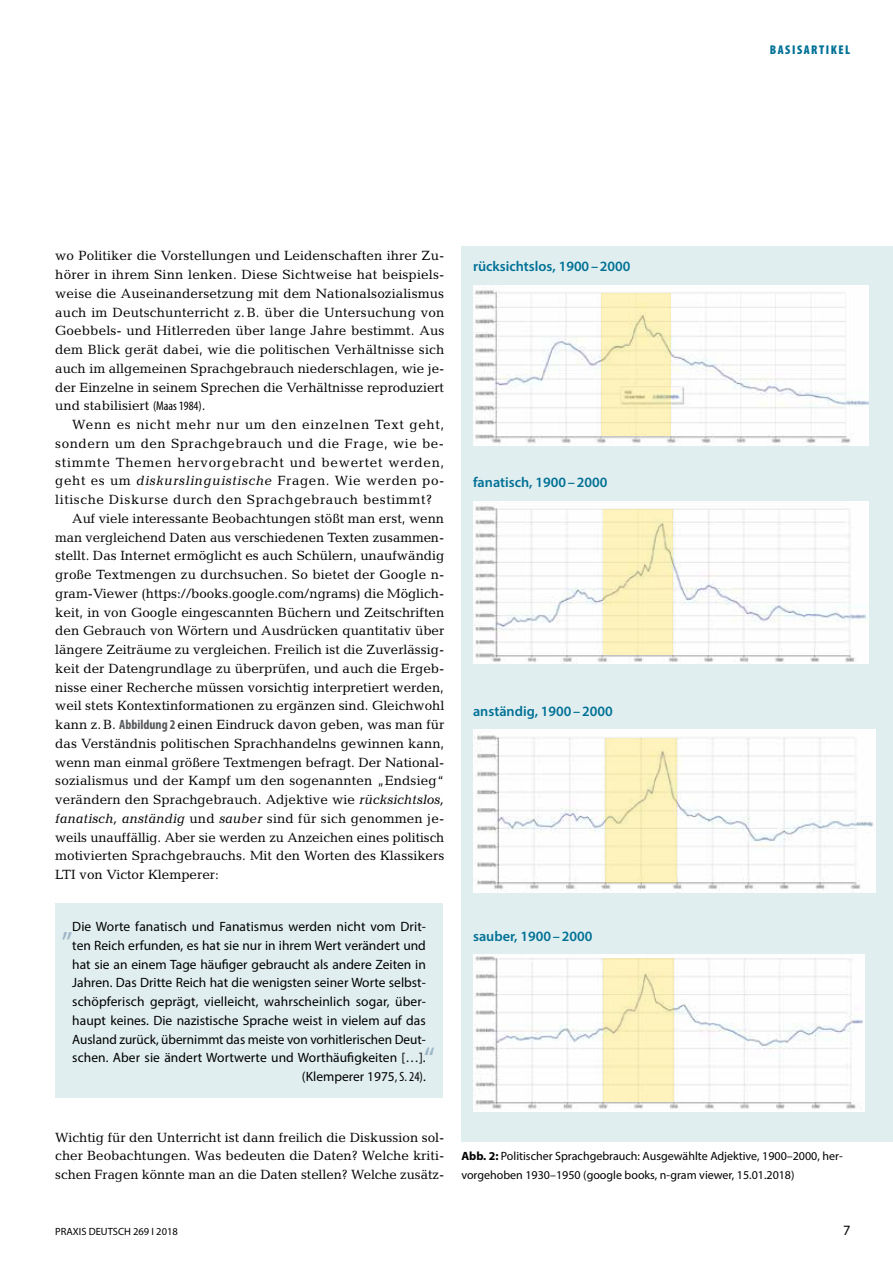
<style>
.page{position:relative;width:893px;height:1263px;background:#fff}
.page>*{position:absolute;margin:0;border:0;box-sizing:border-box;transform-origin:0 0}
.t1{font:31.5px "Myriad Pro";color:#b1c4d5}
.t2{font:600 14.25px "Myriad Pro";color:#007196}
.t3{font:14.25px "Myriad Pro";color:#000}
.t4{font:13.5px/18.8px "Candida Std";color:#000;text-align:justify}
.t5{font:13.5px/18.8px "Myriad Pro";color:#000;text-align:right}
.t6{font:13.5px "Candida Std";letter-spacing:.04em;color:#000}
.t7{font:italic 13.5px "Candida Std";letter-spacing:.01em;color:#000}
.t8{font:13.5px "Candida Std";letter-spacing:.05em;color:#000}
.t9{font:13.5px "Candida Std";letter-spacing:.045em;color:#000}
.t10{font:900 condensed 12.75px "Myriad Pro";letter-spacing:.12em;color:#007196}
.t11{font:12px/18.8px "Myriad Pro";color:#000}
.t12{font:10.5px "Myriad Pro";color:#000}
.s1{font-family:"Myriad Pro";font-stretch:condensed;font-size:12.75px}
.s2{font-style:italic}
.s3{font-family:"Myriad Pro";font-weight:700;font-stretch:condensed;color:#58595b}
.s4{font-style:normal}
.s5{font-stretch:condensed}
.s6{font-weight:700}
</style>
<div class="page">
<div style="left:55px;top:904px;width:388px;height:194px;background:#e1eeef"></div>
<div style="left:461px;top:247px;width:432px;height:895px;background:#e1eeef"></div>
<img style="left:474px;top:285px;width:395px;height:160px">
<img style="left:474px;top:502px;width:395px;height:161px">
<img style="left:474px;top:730px;width:401px;height:163px">
<img style="left:474px;top:954px;width:390px;height:157px">
<svg style="left:601px;top:293px;width:70px;height:142px;background:#f9eeb8"></svg>
<svg style="left:603px;top:509px;width:70px;height:146px;background:#faefb9"></svg>
<svg style="left:606px;top:738px;width:71px;height:144px;background:#faefb9"></svg>
<div style="left:603px;top:958px;width:71px;height:144px;background:#fef3bc"></div>
<p class="t4" style="left:55px;top:246px;width:391px">wo Politiker die Vorstellungen und Leidenschaften ihrer Zu&shy;hörer in ihrem Sinn lenken. Diese Sichtweise hat beispiels&shy;weise die Auseinandersetzung mit dem Nationalsozialismus auch im Deutschunterricht z.B. über die Untersuchung von Goebbels- und Hitlerreden über lange Jahre bestimmt. Aus dem Blick gerät dabei, wie die politischen Verhältnisse sich auch im allgemeinen Sprachgebrauch niederschlagen, wie je&shy;der Einzelne in seinem Sprechen die Verhältnisse reproduziert und stabilisiert <span class="s1">(Maas 1984)</span>.</p>
<p class="t9" style="left:72px;top:417px;width:374px">Wenn es nicht mehr nur um den einzelnen Text geht,</p>
<p class="t6" style="left:55px;top:435px;width:390px">sondern um den Sprachgebrauch und die Frage, wie be-</p>
<p class="t8" style="left:55px;top:454px;width:391px">stimmte Themen hervorgebracht und bewertet werden,</p>
<p class="t6" style="left:55px;top:473px;width:391px">geht es um <span class="s2">diskurslinguistische</span> Fragen. Wie werden po-</p>
<p class="t6" style="left:55px;top:492px;width:378px">litische Diskurse durch den Sprachgebrauch bestimmt?</p>
<p class="t4" style="left:72px;top:509px;width:373px">Auf viele interessante Beobachtungen stößt man erst, wenn</p>
<p class="t4" style="left:55px;top:528px;width:391px">man vergleichend Daten aus verschiedenen Texten zusammen-</p>
<p class="t4" style="left:55px;top:546px;width:391px">stellt. Das Internet ermöglicht es auch Schülern, unaufwändig</p>
<p class="t4" style="left:55px;top:565px;width:391px">große Textmengen zu durchsuchen. So bietet der Google n-</p>
<p class="t4" style="left:55px;top:584px;width:391px">gram-Viewer (https://books.google.com/ngrams) die Möglich-</p>
<p class="t4" style="left:55px;top:603px;width:390px">keit, in von Google eingescannten Büchern und Zeitschriften</p>
<p class="t4" style="left:55px;top:621px;width:391px">den Gebrauch von Wörtern und Ausdrücken quantitativ über</p>
<p class="t4" style="left:55px;top:640px;width:391px">längere Zeiträume zu vergleichen. Freilich ist die Zuverlässig-</p>
<p class="t4" style="left:55px;top:659px;width:391px">keit der Datengrundlage zu überprüfen, und auch die Ergeb-</p>
<p class="t4" style="left:55px;top:678px;width:390px">nisse einer Recherche müssen vorsichtig interpretiert werden,</p>
<p class="t4" style="left:55px;top:696px;width:391px">weil stets Kontextinformationen zu ergänzen sind. Gleichwohl</p>
<p class="t4" style="left:55px;top:715px;width:390px">kann z.B. <span class="s3">Abbildung 2</span> einen Eindruck davon geben, was man für</p>
<p class="t4" style="left:55px;top:734px;width:391px">das Verständnis politischen Sprachhandelns gewinnen kann,</p>
<p class="t4" style="left:55px;top:753px;width:391px">wenn man einmal größere Textmengen befragt. Der National-</p>
<p class="t4" style="left:55px;top:771px;width:391px">sozialismus und der Kampf um den sogenannten „Endsieg“</p>
<p class="t4" style="left:55px;top:790px;width:390px">verändern den Sprachgebrauch. Adjektive wie <span class="s2">rücksichtslos,</span></p>
<p class="t7" style="left:55px;top:810px;width:390px">fanatisch, anständig <span class="s4">und</span> sauber <span class="s4">sind für sich genommen je-</span></p>
<p class="t4" style="left:55px;top:828px;width:391px">weils unauffällig. Aber sie werden zu Anzeichen eines politisch</p>
<p class="t4" style="left:55px;top:846px;width:391px">motivierten Sprachgebrauchs. Mit den Worten des Klassikers</p>
<p class="t4" style="left:55px;top:865px;width:165px">LTI von Victor Klemperer:</p>
<p class="t5" style="left:72px;top:917px;width:355px">Die Worte fanatisch und Fanatismus werden nicht vom Drit&shy;ten Reich erfunden, es hat sie nur in ihrem Wert verändert und hat sie an einem Tage häufiger gebraucht als andere Zeiten in Jahren. Das Dritte Reich hat die wenigsten seiner Worte selbst&shy;schöpferisch geprägt, vielleicht, wahrscheinlich sogar, über&shy;haupt keines. Die nazistische Sprache weist in vielem auf das Ausland zurück, übernimmt das meiste von vorhitlerischen Deut&shy;schen. Aber sie ändert Wortwerte und Worthäufigkeiten […]. (Klemperer 1975<span class="s5">, S. 24)</span>.</p>
<p class="t2" style="left:473px;top:258px;width:159px">rücksichtslos, 1900–2000</p>
<p class="t2" style="left:473px;top:473px;width:136px">fanatisch, 1900–2000</p>
<p class="t2" style="left:473px;top:702px;width:141px">anständig, 1900–2000</p>
<h1 class="t1" style="left:61px;top:906px;width:13px">„</h1>
<p class="t2" style="left:473px;top:927px;width:121px">sauber, 1900–2000</p>
<h1 class="t1" style="left:423px;top:1039px;width:13px">“</h1>
<p class="t10" style="left:770px;top:43px;width:82px">BASISARTIKEL</p>
<p class="t4" style="left:55px;top:1128px;width:391px">Wichtig für den Unterricht ist dann freilich die Diskussion sol&shy;cher Beobachtungen. Was bedeuten die Daten? Welche kriti&shy;schen Fragen könnte man an die Daten stellen? Welche zusätz-</p>
<p class="t11" style="left:461px;top:1147px;width:383px"><span class="s6">Abb. 2:</span> Politischer Sprachgebrauch: Ausgewählte Adjektive, 1900–2000, her&shy;vorgehoben 1930–1950 (google books, n-gram viewer, 15.01.2018)</p>
<p class="t12" style="left:55px;top:1225px;width:124px">PRAXIS DEUTSCH 269 I 2018</p>
<p class="t3" style="left:843px;top:1222px;width:9px">7</p>
</div>
